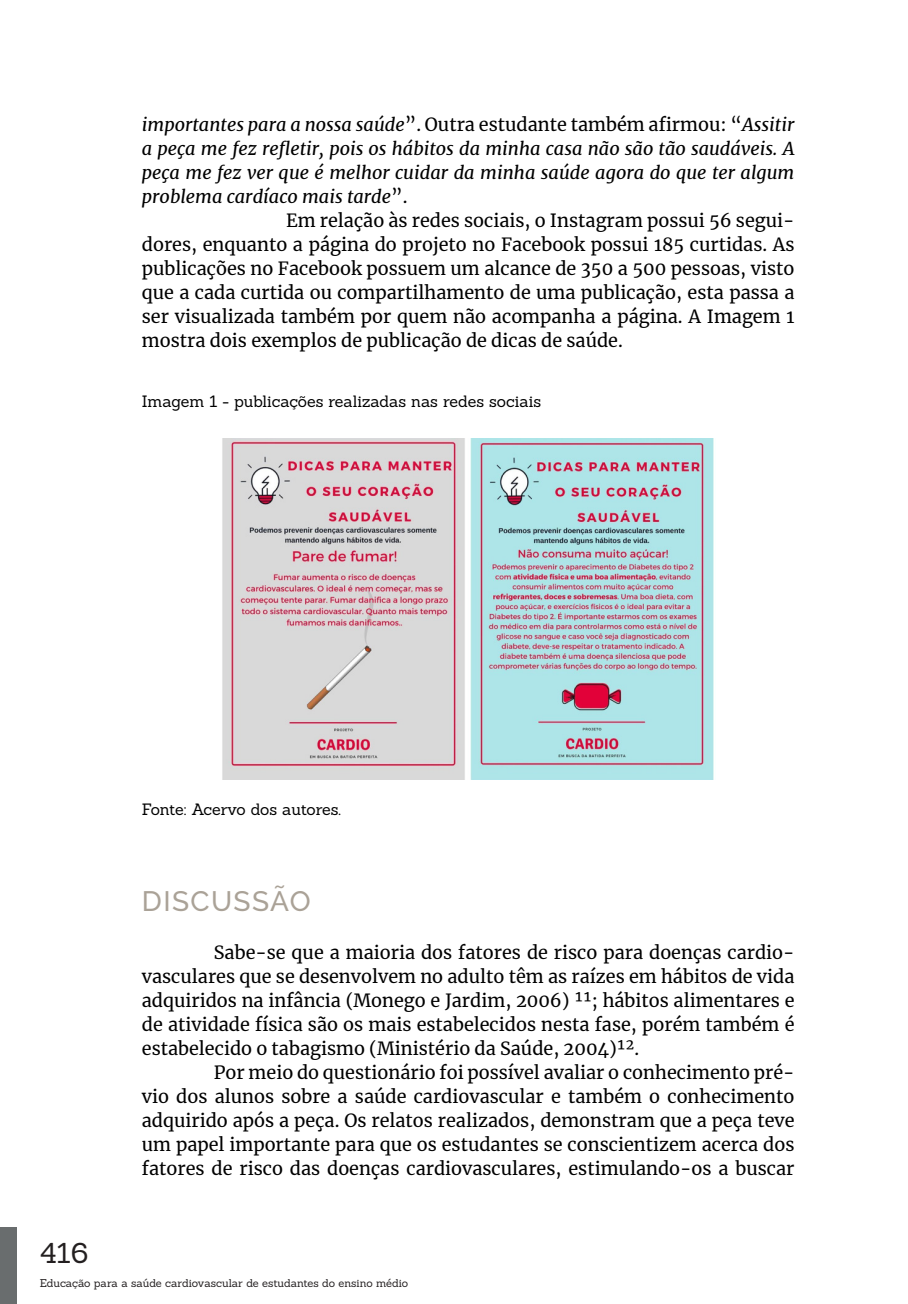
<style>
.page{position:relative;width:908px;height:1304px;background:#fff}
.page>*{position:absolute;margin:0;border:0;box-sizing:border-box;transform-origin:0 0}
.t1{font:500 28px "Raleway";letter-spacing:.05em;color:#aaa297}
.t2{font:28px "Sanchez";color:#231f20}
.t3{font:18px/24px "Merriweather";color:#000;text-align:justify}
.t4{font:italic 18px/24px "Merriweather";color:#000;text-align:justify}
.t5{font:16px "Sanchez";letter-spacing:-.005em;color:#000}
.t6{font:11px "Sanchez";letter-spacing:-.005em;color:#231f20}
.s1{font-style:normal}
</style>
<div class="page">
<div style="left:0;top:1227px;width:17px;height:77px;background:#696d6e"></div>
<img style="left:222px;top:439px;width:492px;height:341px">
<p class="t4" style="left:142px;top:112px;width:653px">importantes para a nossa saúde<span class="s1">”. Outra estudante também afirmou: “</span>Assitir a peça me fez refletir, pois os hábitos da minha casa não são tão saudáveis. A peça me fez ver que é melhor cuidar da minha saúde agora do que ter algum problema cardíaco mais tarde<span class="s1">”.</span></p>
<p class="t3" style="left:142px;top:208px;width:654px;text-indent:144px">Em relação às redes sociais, o Instagram possui 56 segui&shy;dores, enquanto a página do projeto no Facebook possui 185 curtidas. As publicações no Facebook possuem um alcance de 350 a 500 pessoas, visto que a cada curtida ou compartilhamento de uma publicação, esta passa a ser visualizada também por quem não acompanha a página. A Imagem 1 mostra dois exemplos de publicação de dicas de saúde.</p>
<p class="t5" style="left:142px;top:391px;width:400px">Imagem 1 - publicações realizadas nas redes sociais</p>
<p class="t5" style="left:142px;top:799px;width:200px">Fonte: Acervo dos autores.</p>
<p class="t1" style="left:142px;top:885px;width:170px">DISCUSSÃO</p>
<p class="t3" style="left:142px;top:940px;width:654px;text-indent:72px">Sabe-se que a maioria dos fatores de risco para doenças cardio&shy;vasculares que se desenvolvem no adulto têm as raízes em hábitos de vida adquiridos na infância (Monego e Jardim, 2006) ¹¹; hábitos alimentares e de atividade física são os mais estabelecidos nesta fase, porém também é estabelecido o tabagismo (Ministério da Saúde, 2004)¹².</p>
<p class="t3" style="left:142px;top:1060px;width:653px;text-indent:72px">Por meio do questionário foi possível avaliar o conhecimento pré&shy;vio dos alunos sobre a saúde cardiovascular e também o conhecimento adquirido após a peça. Os relatos realizados, demonstram que a peça teve um papel importante para que os estudantes se conscientizem acerca dos fatores de risco das doenças cardiovasculares, estimulando-os a buscar</p>
<h1 class="t2" style="left:40px;top:1234px;width:50px">416</h1>
<p class="t6" style="left:40px;top:1276px;width:370px">Educação para a saúde cardiovascular de estudantes do ensino médio</p>
</div>
